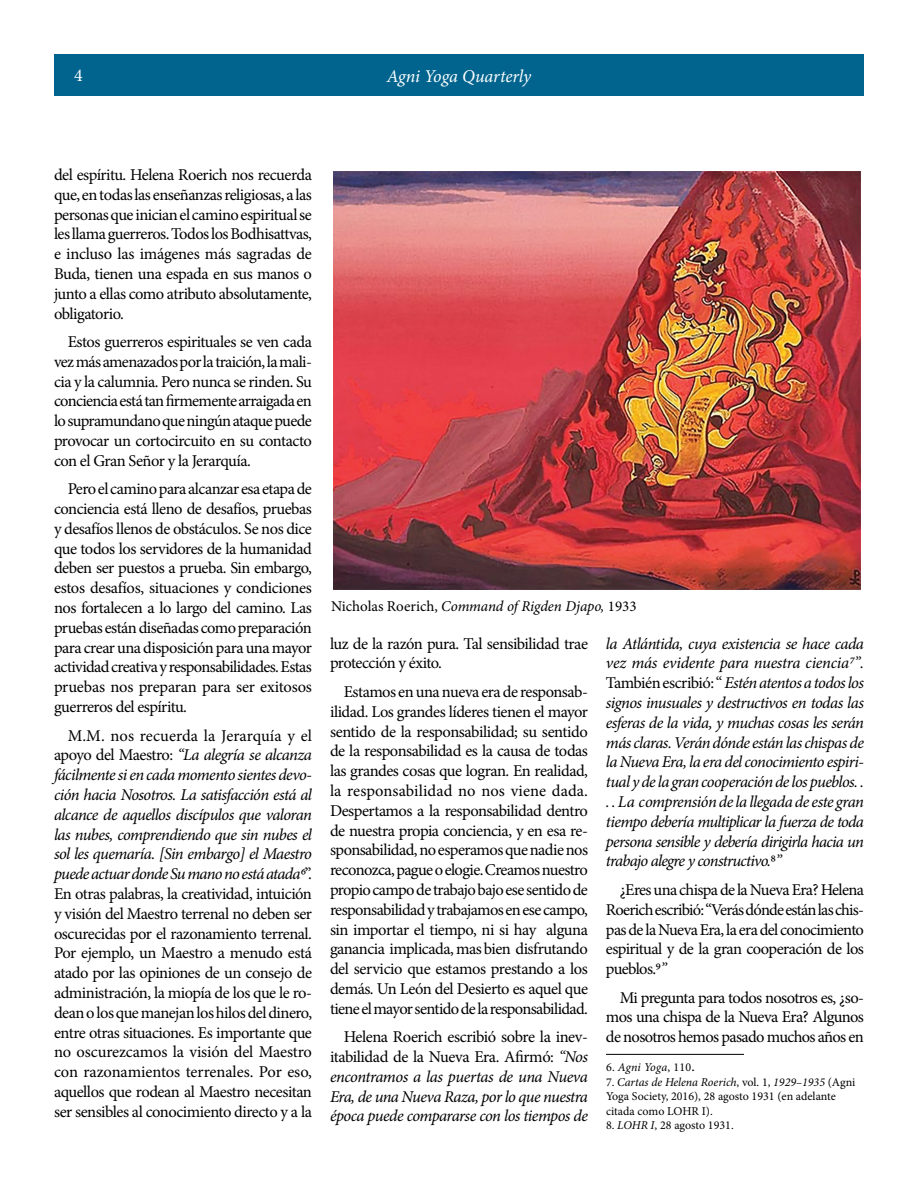
<style>
.page{position:relative;width:918px;height:1188px;background:#fff}
.page>*{position:absolute;margin:0;border:0;box-sizing:border-box;transform-origin:0 0}
.t1{font:italic 18px "Minion Pro";letter-spacing:-.005em;color:#fff}
.t2{font:18px "Minion Pro";color:#fff}
.t3{font:16.5px/19.8px "Minion Pro";letter-spacing:-.035em;color:#000;text-align:justify}
.t4{font:italic 16.5px/19.8px "Minion Pro";letter-spacing:-.04em;color:#000;text-align:justify}
.t5{font:italic 15px "Minion Pro";letter-spacing:-.005em;color:#000}
.t6{font:12px/14.4px "Minion Pro";color:#000}
.t7{font:italic 12px "Minion Pro";letter-spacing:.01em;color:#000}
.s1{font-style:italic}
.s2{font-style:normal}
.s3{font-style:normal;font-size:15px}
</style>
<div class="page">
<div style="left:54px;top:54px;width:810px;height:41px;background:#00648e"></div>
<hr style="left:606px;top:1054px;width:138px;height:1px;background:#000">
<img style="left:334px;top:171px;width:526px;height:419px">
<p class="t2" style="left:74px;top:63px;width:10px">4</p>
<p class="t1" style="left:387px;top:64px;width:146px">Agni Yoga Quarterly</p>
<p class="t3" style="left:54px;top:165px;width:260px">del espíritu. Helena Roerich nos recuerda que, en todas las enseñanzas religiosas, a las personas que inician el camino espiritual se les llama guerreros. Todos los Bodhisattvas, e incluso las imágenes más sagradas de Buda, tienen una espada en sus manos o junto a ellas como atributo absolutamente, obligatorio.</p>
<p class="t3" style="left:54px;top:332px;width:259px;text-indent:14px">Estos guerreros espirituales se ven cada vez más amenazados por la traición, la mali&shy;cia y la calumnia. Pero nunca se rinden. Su conciencia está tan firmemente arraigada en lo supramundano que ningún ataque puede provocar un cortocircuito en su contacto con el Gran Señor y la Jerarquía.</p>
<p class="t3" style="left:54px;top:479px;width:260px;text-indent:14px">Pero el camino para alcanzar esa etapa de conciencia está lleno de desafíos, pruebas y desafíos llenos de obstáculos. Se nos dice que todos los servidores de la humanidad deben ser puestos a prueba. Sin embargo, estos desafíos, situaciones y condiciones nos fortalecen a lo largo del camino. Las pruebas están diseñadas como preparación para crear una disposición para una mayor actividad creativa y responsabilidades. Estas pruebas nos preparan para ser exitosos guerreros del espíritu.</p>
<p class="t3" style="left:54px;top:725px;width:260px;text-indent:14px">M.M. nos recuerda la Jerarquía y el apoyo del Maestro: <span class="s1">“La alegría se alcanza fácilmente si en cada momento sientes devo&shy;ción hacia Nosotros. La satisfacción está al alcance de aquellos discípulos que valoran las nubes, comprendiendo que sin nubes el sol les quemaría. [Sin embargo] el Maestro puede actuar donde Su mano no está atada6</span>”.<br>En otras palabras, la creatividad, intuición y visión del Maestro terrenal no deben ser oscurecidas por el razonamiento terrenal.<br>Por ejemplo, un Maestro a menudo está atado por las opiniones de un consejo de administración, la miopía de los que le ro&shy;dean o los que manejan los hilos del dinero, entre otras situaciones. Es importante que no oscurezcamos la visión del Maestro con razonamientos terrenales. Por eso, aquellos que rodean al Maestro necesitan ser sensibles al conocimiento directo y a la</p>
<p class="t5" style="left:331px;top:596px;width:307px"><span class="s2">Nicholas Roerich,</span> Command of Rigden Djapo, <span class="s2">1933</span></p>
<p class="t3" style="left:330px;top:634px;width:260px">luz de la razón pura. Tal sensibilidad trae protección y éxito.</p>
<p class="t3" style="left:330px;top:682px;width:260px;text-indent:14px">Estamos en una nueva era de responsab&shy;ilidad. Los grandes líderes tienen el mayor sentido de la responsabilidad; su sentido de la responsabilidad es la causa de todas las grandes cosas que logran. En realidad, la responsabilidad no nos viene dada.<br>Despertamos a la responsabilidad dentro de nuestra propia conciencia, y en esa re&shy;sponsabilidad, no esperamos que nadie nos reconozca, pague o elogie. Creamos nuestro propio campo de trabajo bajo ese sentido de responsabilidad y trabajamos en ese campo, sin importar el tiempo, ni si hay alguna ganancia implicada, mas bien disfrutando del servicio que estamos prestando a los demás. Un León del Desierto es aquel que tiene el mayor sentido de la responsabilidad.</p>
<p class="t4" style="left:330px;top:1027px;width:260px;text-indent:14px"><span class="s2">Helena Roerich escribió sobre la inev&shy;itabilidad de la Nueva Era. Afirmó:</span> “Nos encontramos a las puertas de una Nueva Era, de una Nueva Raza, por lo que nuestra época puede compararse con los tiempos de</p>
<p class="t4" style="left:606px;top:633px;width:260px">la Atlántida, cuya existencia se hace cada vez más evidente para nuestra ciencia7”.<br><span class="s2">También escribió: “</span> Estén atentos a todos los signos inusuales y destructivos en todas las esferas de la vida, y muchas cosas les serán más claras. Verán dónde están las chispas de la Nueva Era, la era del conocimiento espiri&shy;tual y de la gran cooperación de los pueblos. . . . La comprensión de la llegada de este gran tiempo debería multiplicar la fuerza de toda persona sensible y debería dirigirla hacia un trabajo alegre y constructivo.<span class="s2">8</span>”</p>
<p class="t3" style="left:606px;top:880px;width:260px;text-indent:14px">¿Eres una chispa de la Nueva Era? Helena Roerich escribió: “Verás dónde están las chis&shy;pas de la Nueva Era, la era del conocimiento espiritual y de la gran cooperación de los pueblos.9<span class="s1">”</span></p>
<p class="t3" style="left:606px;top:987px;width:259px;text-indent:14px">Mi pregunta para todos nosotros es, ¿so&shy;mos una chispa de la Nueva Era? Algunos de nosotros hemos pasado muchos años en</p>
<p class="t7" style="left:606px;top:1059px;width:90px"><span class="s2">6.</span> Agni Yoga<span class="s2">, 110</span><span class="s3">.</span></p>
<p class="t6" style="left:606px;top:1075px;width:251px">7. <span class="s1">Cartas de Helena Roerich</span>, vol. 1, <span class="s1">1929–1935</span> (Agni<br>Yoga Society, 2016), 28 agosto 1931 (en adelante citada como LOHR I).</p>
<p class="t6" style="left:606px;top:1118px;width:129px">8. <span class="s1">LOHR I</span>, 28 agosto 1931.</p>
</div>
